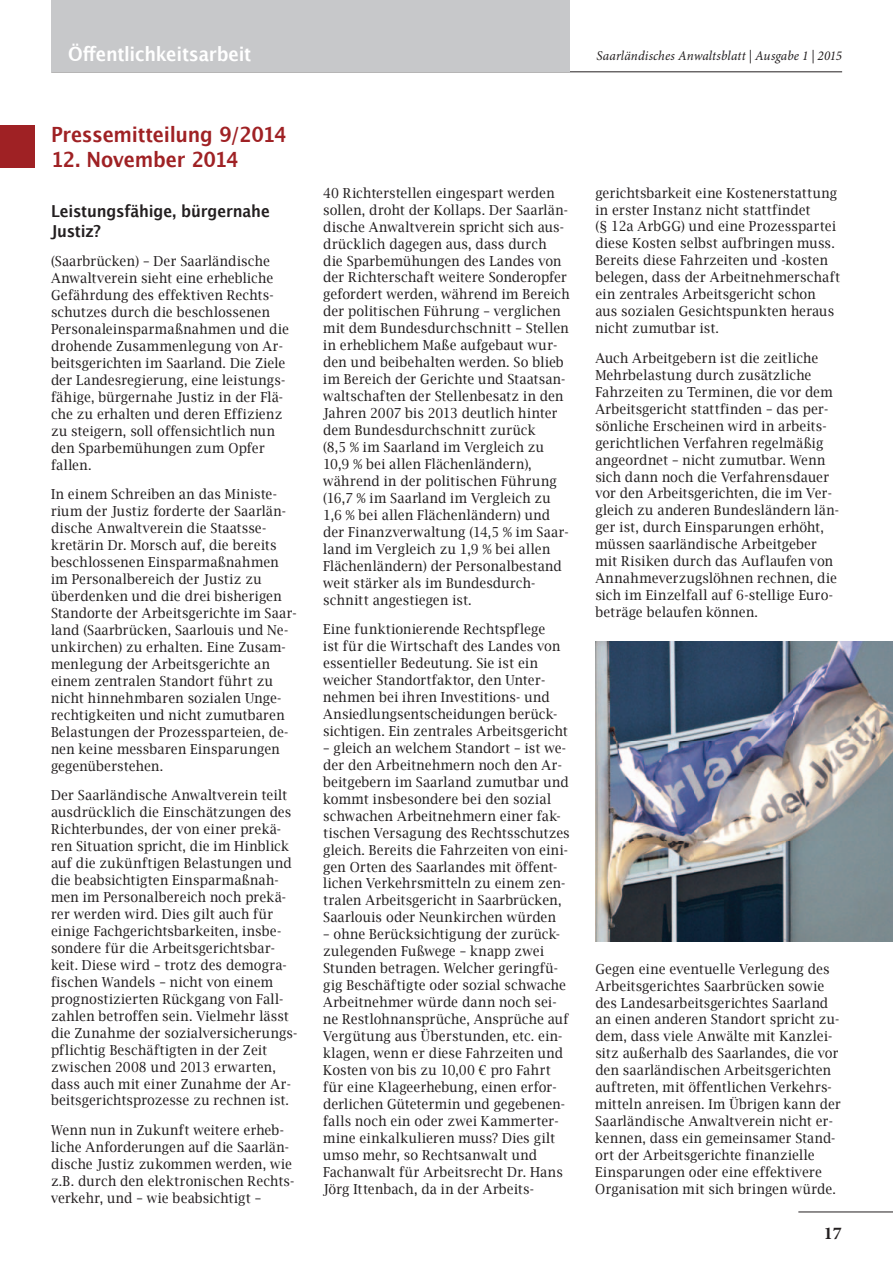
<style>
.page{position:relative;width:893px;height:1263px;background:#fff}
.page>*{position:absolute;margin:0;border:0;box-sizing:border-box;transform-origin:0 0}
.t1{font:700 21px "Lucida Grande";letter-spacing:-.02em;color:#9f2124;scale:.91 1}
.t2{font:700 19.5px "Lucida Grande";letter-spacing:-.015em;color:#fff;scale:.91 1}
.t3{font:700 18px "Minion Pro";color:#231f20}
.t4{font:700 16.5px/19.5px "Lucida Grande";letter-spacing:-.01em;color:#231f20;scale:.91 1}
.t5{font:13.8px/17px "Lucida Bright";letter-spacing:.015em;color:#231f20;scale:.94 1}
.t6{font:italic 13.5px "Minion Pro";letter-spacing:.01em;color:#231f20}
</style>
<div class="page">
<hr style="left:798px;top:1211px;width:95px;height:1px;background:#231f20">
<hr style="left:51px;top:71px;width:791px;height:1px;background:#231f20">
<div style="left:51px;top:0;width:519px;height:71px;background:#c7c8ca"></div>
<div style="left:0;top:125px;width:34px;height:43px;background:#9f2124"></div>
<img style="left:595px;top:641px;width:298px;height:301px">
<h2 class="t2" style="left:68px;top:38px;width:203px">Öffentlichkeitsarbeit</h2>
<p class="t6" style="left:597px;top:48px;width:247px">Saarländisches Anwaltsblatt | Ausgabe 1 | 2015</p>
<h1 class="t1" style="left:51px;top:117px;width:260px">Pressemitteilung 9/2014</h1>
<h1 class="t1" style="left:51px;top:143px;width:208px">12. November 2014</h1>
<p class="t4" style="left:51px;top:201px;width:242px">Leistungsfähige, bürgernahe<br>Justiz?</p>
<p class="t5" style="left:51px;top:253px;width:255px">(Saarbrücken) – Der Saarländische Anwaltverein sieht eine erhebliche Gefährdung des effektiven Rechts&shy;schutzes durch die beschlossenen Personaleinsparmaßnahmen und die drohende Zusammenlegung von Ar&shy;beitsgerichten im Saarland. Die Ziele der Landesregierung, eine leistungs&shy;fähige, bürgernahe Justiz in der Flä&shy;che zu erhalten und deren Effizienz zu steigern, soll offensichtlich nun den Sparbemühungen zum Opfer fallen.</p>
<p class="t5" style="left:51px;top:486px;width:263px">In einem Schreiben an das Ministe&shy;rium der Justiz forderte der Saarlän&shy;dische Anwaltverein die Staatsse&shy;kretärin Dr. Morsch auf, die bereits beschlossenen Einsparmaßnahmen im Personalbereich der Justiz zu überdenken und die drei bisherigen Standorte der Arbeitsgerichte im Saar&shy;land (Saarbrücken, Saarlouis und Ne&shy;unkirchen) zu erhalten. Eine Zusam&shy;menlegung der Arbeitsgerichte an einem zentralen Standort führt zu nicht hinnehmbaren sozialen Unge&shy;rechtigkeiten und nicht zumutbaren Belastungen der Prozessparteien, de&shy;nen keine messbaren Einsparungen gegenüberstehen.</p>
<p class="t5" style="left:51px;top:787px;width:264px">Der Saarländische Anwaltverein teilt ausdrücklich die Einschätzungen des Richterbundes, der von einer prekä&shy;ren Situation spricht, die im Hinblick auf die zukünftigen Belastungen und die beabsichtigten Einsparmaßnah&shy;men im Personalbereich noch prekä&shy;rer werden wird. Dies gilt auch für einige Fachgerichtsbarkeiten, insbe&shy;sondere für die Arbeitsgerichtsbar&shy;keit. Diese wird – trotz des demogra&shy;fischen Wandels – nicht von einem prognostizierten Rückgang von Fall&shy;zahlen betroffen sein. Vielmehr lässt die Zunahme der sozialversicherungs&shy;pflichtig Beschäftigten in der Zeit zwischen 2008 und 2013 erwarten, dass auch mit einer Zunahme der Ar&shy;beitsgerichtsprozesse zu rechnen ist.</p>
<p class="t5" style="left:51px;top:1122px;width:260px">Wenn nun in Zukunft weitere erheb&shy;liche Anforderungen auf die Saarlän&shy;dische Justiz zukommen werden, wie z.B. durch den elektronischen Rechts&shy;verkehr, und – wie beabsichtigt –</p>
<p class="t5" style="left:323px;top:184px;width:264px">40 Richterstellen eingespart werden sollen, droht der Kollaps. Der Saarlän&shy;dische Anwaltverein spricht sich aus&shy;drücklich dagegen aus, dass durch<br>die Sparbemühungen des Landes von der Richterschaft weitere Sonderopfer gefordert werden, während im Bereich der politischen Führung – verglichen mit dem Bundesdurchschnitt – Stellen in erheblichem Maße aufgebaut wur&shy;den und beibehalten werden. So blieb im Bereich der Gerichte und Staatsan&shy;waltschaften der Stellenbesatz in den Jahren 2007 bis 2013 deutlich hinter dem Bundesdurchschnitt zurück<br>(8,5 % im Saarland im Vergleich zu 10,9 % bei allen Flächenländern), während in der politischen Führung (16,7 % im Saarland im Vergleich zu 1,6 % bei allen Flächenländern) und der Finanzverwaltung (14,5 % im Saar&shy;land im Vergleich zu 1,9 % bei allen Flächenländern) der Personalbestand weit stärker als im Bundesdurch&shy;schnitt angestiegen ist.</p>
<p class="t5" style="left:323px;top:621px;width:262px">Eine funktionierende Rechtspflege<br>ist für die Wirtschaft des Landes von essentieller Bedeutung. Sie ist ein weicher Standortfaktor, den Unter&shy;nehmen bei ihren Investitions- und Ansiedlungsentscheidungen berück&shy;sichtigen. Ein zentrales Arbeitsgericht</p>
<p class="t5" style="left:323px;top:739px;width:264px">– gleich an welchem Standort – ist we&shy;der den Arbeitnehmern noch den Ar&shy;beitgebern im Saarland zumutbar und kommt insbesondere bei den sozial schwachen Arbeitnehmern einer fak&shy;tischen Versagung des Rechtsschutzes gleich. Bereits die Fahrzeiten von eini&shy;gen Orten des Saarlandes mit öffent&shy;lichen Verkehrsmitteln zu einem zen&shy;tralen Arbeitsgericht in Saarbrücken, Saarlouis oder Neunkirchen würden</p>
<p class="t5" style="left:323px;top:926px;width:263px">– ohne Berücksichtigung der zurück&shy;zulegenden Fußwege – knapp zwei Stunden betragen. Welcher geringfü&shy;gig Beschäftigte oder sozial schwache Arbeitnehmer würde dann noch sei&shy;ne Restlohnansprüche, Ansprüche auf Vergütung aus Überstunden, etc. ein&shy;klagen, wenn er diese Fahrzeiten und Kosten von bis zu 10,00 € pro Fahrt für eine Klageerhebung, einen erfor&shy;derlichen Gütetermin und gegebenen&shy;falls noch ein oder zwei Kammerter&shy;mine einkalkulieren muss? Dies gilt umso mehr, so Rechtsanwalt und Fachanwalt für Arbeitsrecht Dr. Hans Jörg Ittenbach, da in der Arbeits-</p>
<p class="t5" style="left:595px;top:184px;width:262px">gerichtsbarkeit eine Kostenerstattung in erster Instanz nicht stattfindet<br>(§ 12a ArbGG) und eine Prozesspartei diese Kosten selbst aufbringen muss.<br>Bereits diese Fahrzeiten und -kosten belegen, dass der Arbeitnehmerschaft ein zentrales Arbeitsgericht schon aus sozialen Gesichtspunkten heraus nicht zumutbar ist.</p>
<p class="t5" style="left:595px;top:349px;width:261px">Auch Arbeitgebern ist die zeitliche Mehrbelastung durch zusätzliche Fahrzeiten zu Terminen, die vor dem Arbeitsgericht stattfinden – das per&shy;sönliche Erscheinen wird in arbeits&shy;gerichtlichen Verfahren regelmäßig angeordnet – nicht zumutbar. Wenn sich dann noch die Verfahrensdauer vor den Arbeitsgerichten, die im Ver&shy;gleich zu anderen Bundesländern län&shy;ger ist, durch Einsparungen erhöht, müssen saarländische Arbeitgeber mit Risiken durch das Auflaufen von Annahmeverzugslöhnen rechnen, die sich im Einzelfall auf 6-stellige Euro&shy;beträge belaufen können.</p>
<p class="t5" style="left:595px;top:960px;width:263px">Gegen eine eventuelle Verlegung des Arbeitsgerichtes Saarbrücken sowie des Landesarbeitsgerichtes Saarland an einen anderen Standort spricht zu&shy;dem, dass viele Anwälte mit Kanzlei&shy;sitz außerhalb des Saarlandes, die vor den saarländischen Arbeitsgerichten auftreten, mit öffentlichen Verkehrs&shy;mitteln anreisen. Im Übrigen kann der Saarländische Anwaltverein nicht er&shy;kennen, dass ein gemeinsamer Stand&shy;ort der Arbeitsgerichte finanzielle Einsparungen oder eine effektivere Organisation mit sich bringen würde.</p>
<h3 class="t3" style="left:824px;top:1222px;width:19px">17</h3>
</div>
